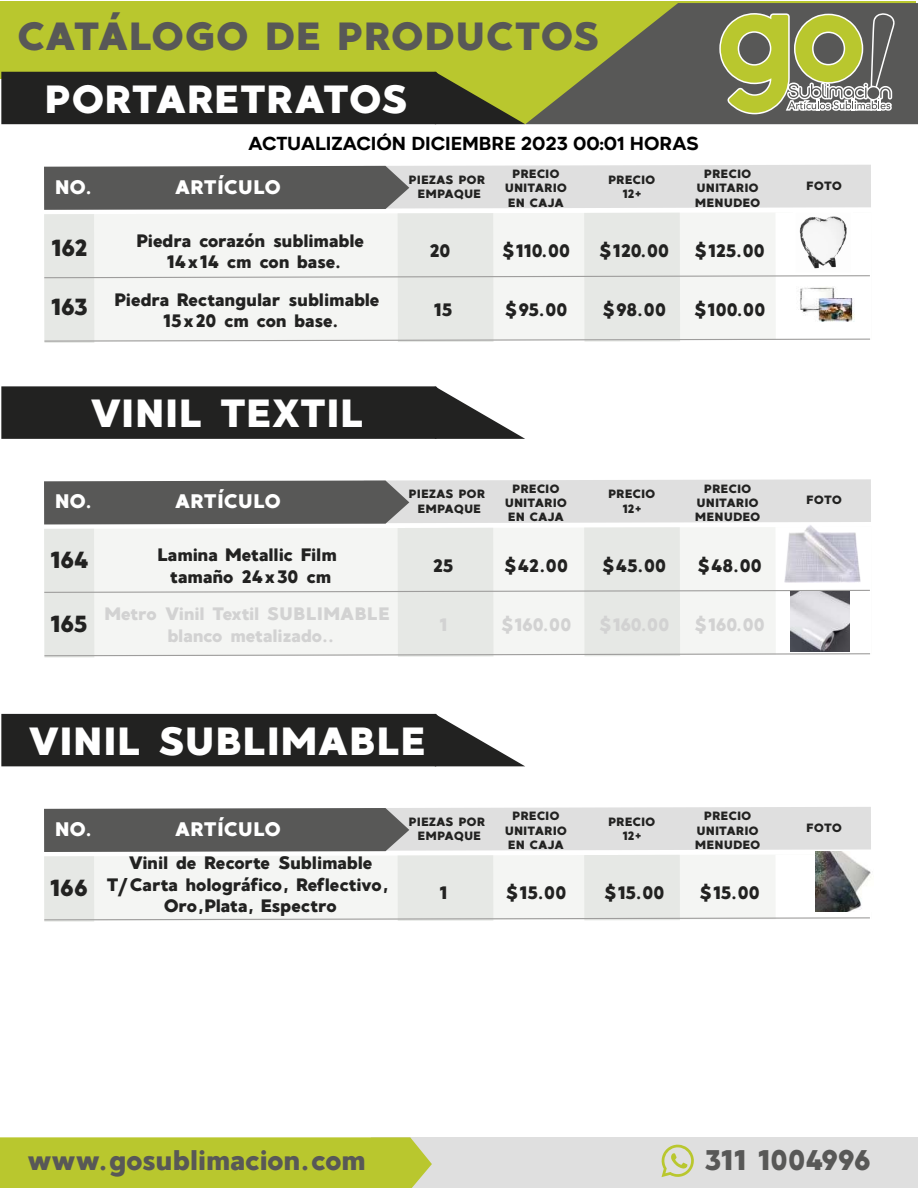
<style>
.page{position:relative;width:918px;height:1188px;background:#fff}
.page>*{position:absolute;margin:0;border:0;box-sizing:border-box;transform-origin:0 0}
.t1{font:39.3px "MADE Good Time Grotesk";letter-spacing:-.07em;color:#585857}
.t2{font:39.3px "MADE Good Time Grotesk";letter-spacing:-.03em;color:#fff}
.t3{font:39.3px "MADE Good Time Grotesk";letter-spacing:-.08em;color:#fff}
.t4{font:39.3px "MADE Good Time Grotesk";letter-spacing:-.05em;color:#fff}
.t5{font:28.35px "MADE Good Time Grotesk";letter-spacing:-.08em;color:#585857}
.t6{font:23.25px "MADE Good Time Grotesk";letter-spacing:-.065em;color:#222221}
.t7{font:19.65px "MADE Good Time Grotesk";letter-spacing:-.05em;color:#fff}
.t8{font:18px/21.6px "MADE Good Time Grotesk";letter-spacing:-.08em;color:#222221;text-align:center}
.t9{font:18px/21.6px "MADE Good Time Grotesk";letter-spacing:-.07em;color:#d2d2d2;text-align:center}
.t10{font:700 18px "Aftika";color:#000}
.t11{font:12px/14.4px "MADE Good Time Grotesk";letter-spacing:-.05em;color:#222221;text-align:center}
</style>
<div class="page">
<div style="left:0;top:1px;width:915px;height:77px;background:#b9c72e"></div>
<div style="left:372px;top:1137px;width:546px;height:51px;background:#dfdfdf"></div>
<div style="left:0;top:1137px;width:432px;height:51px;background:#b9c72e"></div>
<svg style="left:525px;top:3px;width:393px;height:121px;fill:#585857"></svg>
<svg style="left:719px;top:13px;width:176px;height:101px"></svg>
<svg style="left:1px;top:72px;width:524px;height:52px;background:#2f3022"></svg>
<svg style="left:662px;top:1145px;width:32px;height:32px"></svg>
<svg style="left:44px;top:165px;width:827px;height:45px;background:#a9a9a8"></svg>
<div style="left:94px;top:212px;width:681px;height:127px;background:#f4f5f3"></div>
<div style="left:44px;top:214px;width:50px;height:129px;background:#e6e8e5"></div>
<div style="left:584px;top:213px;width:96px;height:129px;background:#e6e8e5"></div>
<div style="left:398px;top:213px;width:95px;height:129px;background:#e6e8e5"></div>
<svg style="left:44px;top:339px;width:826px;height:3px"></svg>
<svg style="left:44px;top:275px;width:826px;height:3px"></svg>
<svg style="left:1px;top:386px;width:524px;height:53px;background:#373736"></svg>
<svg style="left:44px;top:479px;width:827px;height:45px;background:#a9a9a9"></svg>
<div style="left:94px;top:527px;width:681px;height:126px;background:#f4f5f3"></div>
<div style="left:44px;top:529px;width:50px;height:129px;background:#e6e8e5"></div>
<div style="left:584px;top:527px;width:96px;height:129px;background:#e6e8e5"></div>
<div style="left:398px;top:528px;width:95px;height:129px;background:#e6e8e5"></div>
<svg style="left:44px;top:653px;width:826px;height:3px"></svg>
<svg style="left:44px;top:590px;width:826px;height:3px"></svg>
<svg style="left:1px;top:714px;width:524px;height:52px;background:#353534"></svg>
<svg style="left:44px;top:807px;width:827px;height:45px;background:#a9a9a8"></svg>
<div style="left:94px;top:855px;width:681px;height:66px;background:#f4f5f3"></div>
<div style="left:44px;top:856px;width:50px;height:66px;background:#e6e8e5"></div>
<div style="left:584px;top:855px;width:96px;height:65px;background:#e6e8e5"></div>
<div style="left:398px;top:855px;width:95px;height:66px;background:#e6e8e5"></div>
<svg style="left:44px;top:917px;width:826px;height:3px"></svg>
<img style="left:784px;top:525px;width:76px;height:58px">
<img style="left:790px;top:592px;width:60px;height:59px">
<img style="left:800px;top:287px;width:54px;height:35px">
<img style="left:799px;top:216px;width:48px;height:53px">
<img style="left:815px;top:852px;width:56px;height:60px">
<h1 class="t1" style="left:16px;top:12px;width:586px">CATÁLOGO DE PRODUCTOS</h1>
<h1 class="t3" style="left:44px;top:74px;width:367px">PORTARETRATOS</h1>
<p class="t10" style="left:248px;top:132px;width:452px">ACTUALIZACIÓN DICIEMBRE 2023 00:01 HORAS</p>
<p class="t7" style="left:55px;top:174px;width:38px">NO.</p>
<p class="t7" style="left:174px;top:174px;width:109px">ARTÍCULO</p>
<p class="t11" style="left:409px;top:173px;width:79px">PIEZAS POR<br>EMPAQUE</p>
<p class="t11" style="left:505px;top:167px;width:64px">PRECIO<br>UNITARIO<br>EN CAJA</p>
<p class="t11" style="left:608px;top:173px;width:49px">PRECIO<br>12+</p>
<p class="t11" style="left:695px;top:167px;width:68px">PRECIO<br>UNITARIO<br>MENUDEO</p>
<p class="t11" style="left:806px;top:178px;width:38px">FOTO</p>
<p class="t6" style="left:51px;top:233px;width:39px">162</p>
<p class="t6" style="left:50px;top:292px;width:40px">163</p>
<p class="t8" style="left:136px;top:230px;width:230px">Piedra corazón sublimable<br>14x14 cm con base.</p>
<p class="t8" style="left:429px;top:240px;width:24px">20</p>
<p class="t8" style="left:501px;top:240px;width:71px">$110.00</p>
<p class="t8" style="left:599px;top:240px;width:73px">$120.00</p>
<p class="t8" style="left:694px;top:240px;width:73px">$125.00</p>
<p class="t8" style="left:114px;top:289px;width:268px">Piedra Rectangular sublimable<br>15x20 cm con base.</p>
<p class="t8" style="left:433px;top:299px;width:21px">15</p>
<p class="t8" style="left:504px;top:299px;width:66px">$95.00</p>
<p class="t8" style="left:602px;top:299px;width:66px">$98.00</p>
<p class="t8" style="left:693px;top:299px;width:74px">$100.00</p>
<h1 class="t4" style="left:88px;top:389px;width:279px">VINIL TEXTIL</h1>
<p class="t7" style="left:55px;top:489px;width:38px">NO.</p>
<p class="t7" style="left:174px;top:489px;width:109px">ARTÍCULO</p>
<p class="t11" style="left:409px;top:487px;width:79px">PIEZAS POR<br>EMPAQUE</p>
<p class="t11" style="left:505px;top:481px;width:64px">PRECIO<br>UNITARIO<br>EN CAJA</p>
<p class="t11" style="left:608px;top:487px;width:49px">PRECIO<br>12+</p>
<p class="t11" style="left:695px;top:481px;width:68px">PRECIO<br>UNITARIO<br>MENUDEO</p>
<p class="t11" style="left:806px;top:493px;width:38px">FOTO</p>
<p class="t6" style="left:49px;top:545px;width:42px">164</p>
<p class="t6" style="left:49px;top:609px;width:41px">165</p>
<p class="t8" style="left:157px;top:544px;width:182px">Lamina Metallic Film tamaño 24x30 cm</p>
<p class="t8" style="left:432px;top:555px;width:24px">25</p>
<p class="t8" style="left:504px;top:555px;width:67px">$42.00</p>
<p class="t8" style="left:602px;top:555px;width:67px">$45.00</p>
<p class="t8" style="left:697px;top:555px;width:67px">$48.00</p>
<p class="t9" style="left:104px;top:603px;width:288px">Metro Vinil Textil SUBLIMABLE blanco metalizado..</p>
<p class="t9" style="left:439px;top:614px;width:10px">1</p>
<p class="t9" style="left:500px;top:614px;width:73px">$160.00</p>
<p class="t9" style="left:598px;top:614px;width:73px">$160.00</p>
<p class="t9" style="left:694px;top:614px;width:73px">$160.00</p>
<h1 class="t2" style="left:26px;top:716px;width:402px">VINIL SUBLIMABLE</h1>
<p class="t7" style="left:55px;top:816px;width:38px">NO.</p>
<p class="t7" style="left:174px;top:816px;width:109px">ARTÍCULO</p>
<p class="t11" style="left:409px;top:815px;width:79px">PIEZAS POR<br>EMPAQUE</p>
<p class="t11" style="left:505px;top:809px;width:64px">PRECIO<br>UNITARIO<br>EN CAJA</p>
<p class="t11" style="left:608px;top:815px;width:49px">PRECIO<br>12+</p>
<p class="t11" style="left:695px;top:809px;width:68px">PRECIO<br>UNITARIO<br>MENUDEO</p>
<p class="t11" style="left:806px;top:821px;width:38px">FOTO</p>
<p class="t6" style="left:49px;top:873px;width:41px">166</p>
<p class="t8" style="left:106px;top:852px;width:284px">Vinil de Recorte Sublimable<br>T/Carta holográfico, Reflectivo,<br>Oro,Plata, Espectro</p>
<p class="t8" style="left:439px;top:882px;width:10px">1</p>
<p class="t8" style="left:505px;top:882px;width:63px">$15.00</p>
<p class="t8" style="left:603px;top:882px;width:63px">$15.00</p>
<p class="t8" style="left:699px;top:882px;width:63px">$15.00</p>
<h2 class="t5" style="left:26px;top:1142px;width:342px">www.gosublimacion.com</h2>
<h2 class="t5" style="left:703px;top:1142px;width:170px">311 1004996</h2>
</div>
